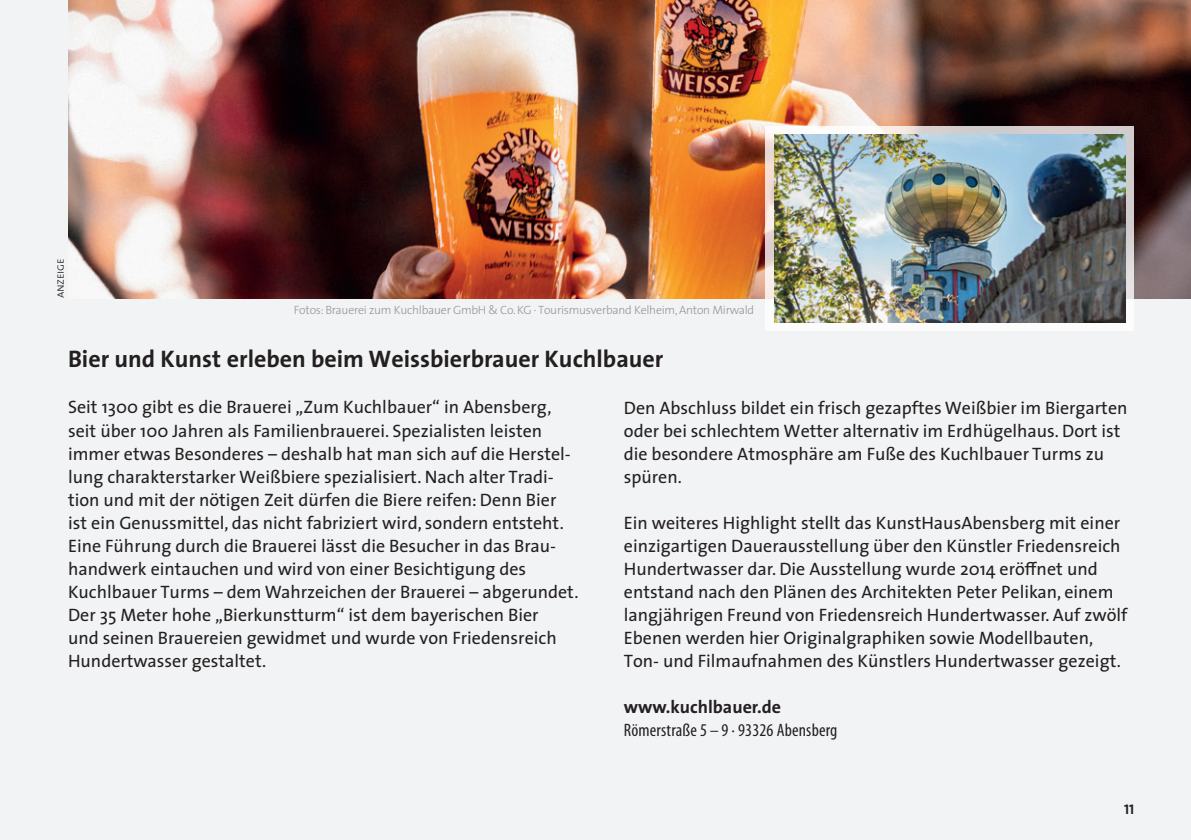
<style>
.page{position:relative;width:1191px;height:840px;background:#fff}
.page>*{position:absolute;margin:0;border:0;box-sizing:border-box;transform-origin:0 0}
.t1{font:700 24px "The Sans";color:#231f20}
.t2{font:18px/23px "The Sans";color:#231f20}
.t3{font:condensed 18px "Myriad Pro";letter-spacing:.01em;color:#231f20}
.t4{font:700 18px "The Sans";color:#231f20}
.t5{font:14px "The Sans Bold Caps";color:#231f20}
.t6{font:300 12px "The Sans";letter-spacing:-.02em;color:#939598}
.t7{font:12px "The Sans Light Caps";letter-spacing:-.02em;color:#231f20}
</style>
<div class="page">
<div style="left:0;top:0;width:1191px;height:839px;background:#f2f3f4"></div>
<img style="left:68px;top:0;width:1123px;height:298px">
<svg style="left:765px;top:126px;width:369px;height:197px"></svg>
<img style="left:774px;top:135px;width:351px;height:187px">
<p class="t7" style="left:53px;top:298px;width:41px;rotate:-90deg">anzeige</p>
<p class="t6" style="left:294px;top:300px;width:462px">Fotos: Brauerei zum Kuchlbauer GmbH &amp; Co. KG ∙ Tourismusverband Kelheim, Anton Mirwald</p>
<h1 class="t1" style="left:68px;top:339px;width:597px">Bier und Kunst erleben beim Weissbierbrauer Kuchlbauer</h1>
<p class="t2" style="left:68px;top:395px;width:512px">Seit 1300 gibt es die Brauerei „Zum Kuchlbauer“ in Abensberg, seit über 100 Jahren als Familienbrauerei. Spezialisten leisten immer etwas Besonderes – deshalb hat man sich auf die Herstel&shy;lung charakterstarker Weißbiere spezialisiert. Nach alter Tradi&shy;tion und mit der nötigen Zeit dürfen die Biere reifen: Denn Bier ist ein Genussmittel, das nicht fabriziert wird, sondern entsteht.<br>Eine Führung durch die Brauerei lässt die Besucher in das Brau&shy;handwerk eintauchen und wird von einer Besichtigung des Kuchlbauer Turms – dem Wahrzeichen der Brauerei – abgerundet.<br>Der 35 Meter hohe „Bierkunstturm“ ist dem bayerischen Bier<br>und seinen Brauereien gewidmet und wurde von Friedensreich Hundertwasser gestaltet.</p>
<p class="t2" style="left:624px;top:395px;width:505px">Den Abschluss bildet ein frisch gezapftes Weißbier im Biergarten oder bei schlechtem Wetter alternativ im Erdhügelhaus. Dort ist die besondere Atmosphäre am Fuße des Kuchlbauer Turms zu spüren.</p>
<p class="t2" style="left:624px;top:510px;width:505px">Ein weiteres Highlight stellt das KunstHausAbensberg mit einer einzigartigen Dauerausstellung über den Künstler Friedensreich Hundertwasser dar. Die Ausstellung wurde 2014 eröffnet und entstand nach den Plänen des Architekten Peter Pelikan, einem langjährigen Freund von Friedensreich Hundertwasser. Auf zwölf Ebenen werden hier Originalgraphiken sowie Modellbauten, Ton- und Filmaufnahmen des Künstlers Hundertwasser gezeigt.</p>
<p class="t4" style="left:624px;top:691px;width:159px">www.kuchlbauer.de</p>
<p class="t3" style="left:624px;top:718px;width:215px">Römerstraße 5 – 9 · 93326 Abensberg</p>
<p class="t5" style="left:1124px;top:797px;width:12px">11</p>
</div>
